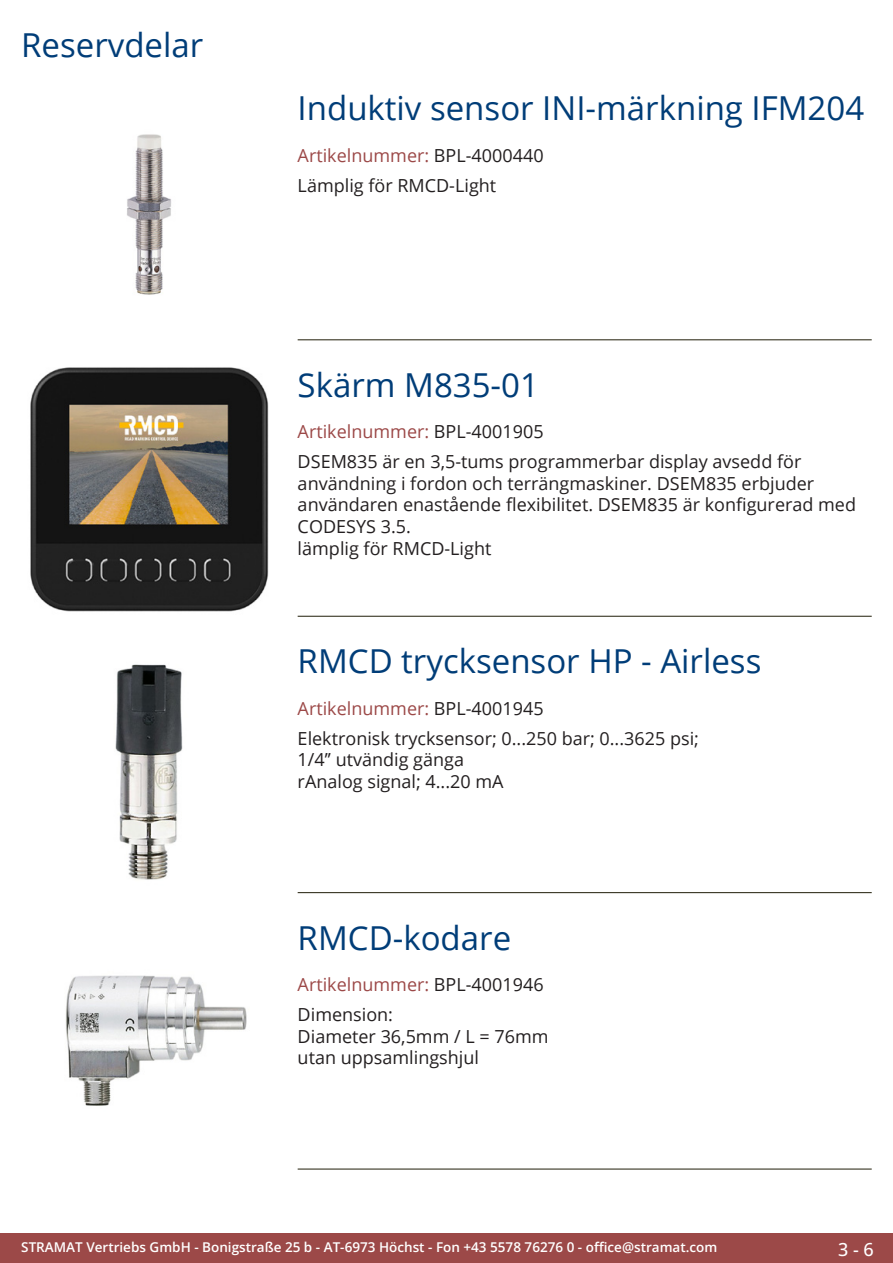
<style>
.page{position:relative;width:893px;height:1263px;background:#fff}
.page>*{position:absolute;margin:0;border:0;box-sizing:border-box;transform-origin:0 0}
.Produkttitel{font:33px "Open Sans";color:#003d78}
.RastTitel{font:33px "Open Sans";color:#003d78}
.Beschreibung_Text{font:18px/21.6px "Open Sans";color:#231f20}
.TechDaten_Überschrif{font:18px "Open Sans";color:#9c4948}
.t1{font:500 18px "Open Sans";color:#fff}
.t2{font:600 13.5px "Open Sans";color:#fff}
.s1{color:#231f20}
</style>
<div class="page">
<div style="left:0;top:1233px;width:893px;height:30px;background:#9c4948"></div>
<hr style="left:298px;top:340px;width:574px;height:1px;background:#201d08">
<hr style="left:298px;top:616px;width:574px;height:1px;background:#201d08">
<hr style="left:298px;top:892px;width:574px;height:1px;background:#201d08">
<hr style="left:298px;top:1169px;width:574px;height:1px;background:#201d08">
<img style="left:127px;top:134px;width:44px;height:161px">
<img style="left:30px;top:367px;width:239px;height:245px">
<img style="left:115px;top:664px;width:68px;height:216px">
<img style="left:65px;top:975px;width:182px;height:131px">
<p class="RastTitel" style="left:21px;top:22px;width:184px">Reservdelar</p>
<p class="Produkttitel" style="left:298px;top:86px;width:568px">Induktiv sensor INI-märkning IFM204</p>
<p class="TechDaten_Überschrif" style="left:298px;top:143px;width:247px">Artikelnummer: <span class="s1">BPL-4000440</span></p>
<p class="Beschreibung_Text" style="left:298px;top:174px;width:200px">Lämplig för RMCD-Light</p>
<p class="Produkttitel" style="left:298px;top:362px;width:243px">Skärm M835-01</p>
<p class="TechDaten_Überschrif" style="left:298px;top:420px;width:247px">Artikelnummer: <span class="s1">BPL-4001905</span></p>
<p class="Beschreibung_Text" style="left:298px;top:450px;width:560px">DSEM835 är en 3,5-tums programmerbar display avsedd för användning i fordon och terrängmaskiner. DSEM835 erbjuder användaren enastående flexibilitet. DSEM835 är konfigurerad med CODESYS 3.5.<br>lämplig för RMCD-Light</p>
<p class="Produkttitel" style="left:298px;top:638px;width:465px">RMCD trycksensor HP - Airless</p>
<p class="TechDaten_Überschrif" style="left:298px;top:696px;width:247px">Artikelnummer: <span class="s1">BPL-4001945</span></p>
<p class="Beschreibung_Text" style="left:298px;top:727px;width:403px">Elektronisk trycksensor; 0...250 bar; 0...3625 psi;<br>1/4’’ utvändig gänga<br>rAnalog signal; 4...20 mA</p>
<p class="Produkttitel" style="left:298px;top:915px;width:215px">RMCD-kodare</p>
<p class="TechDaten_Überschrif" style="left:298px;top:972px;width:247px">Artikelnummer: <span class="s1">BPL-4001946</span></p>
<p class="Beschreibung_Text" style="left:298px;top:1003px;width:252px">Dimension:<br>Diameter 36,5mm / L = 76mm utan uppsamlingshjul</p>
<p class="t2" style="left:21px;top:1238px;width:698px">STRAMAT Vertriebs GmbH - Bonigstraße 25 b - AT-6973 Höchst - Fon +43 5578 76276 0 - office@stramat.com</p>
<p class="t1" style="left:838px;top:1237px;width:37px">3 - 6</p>
</div>
